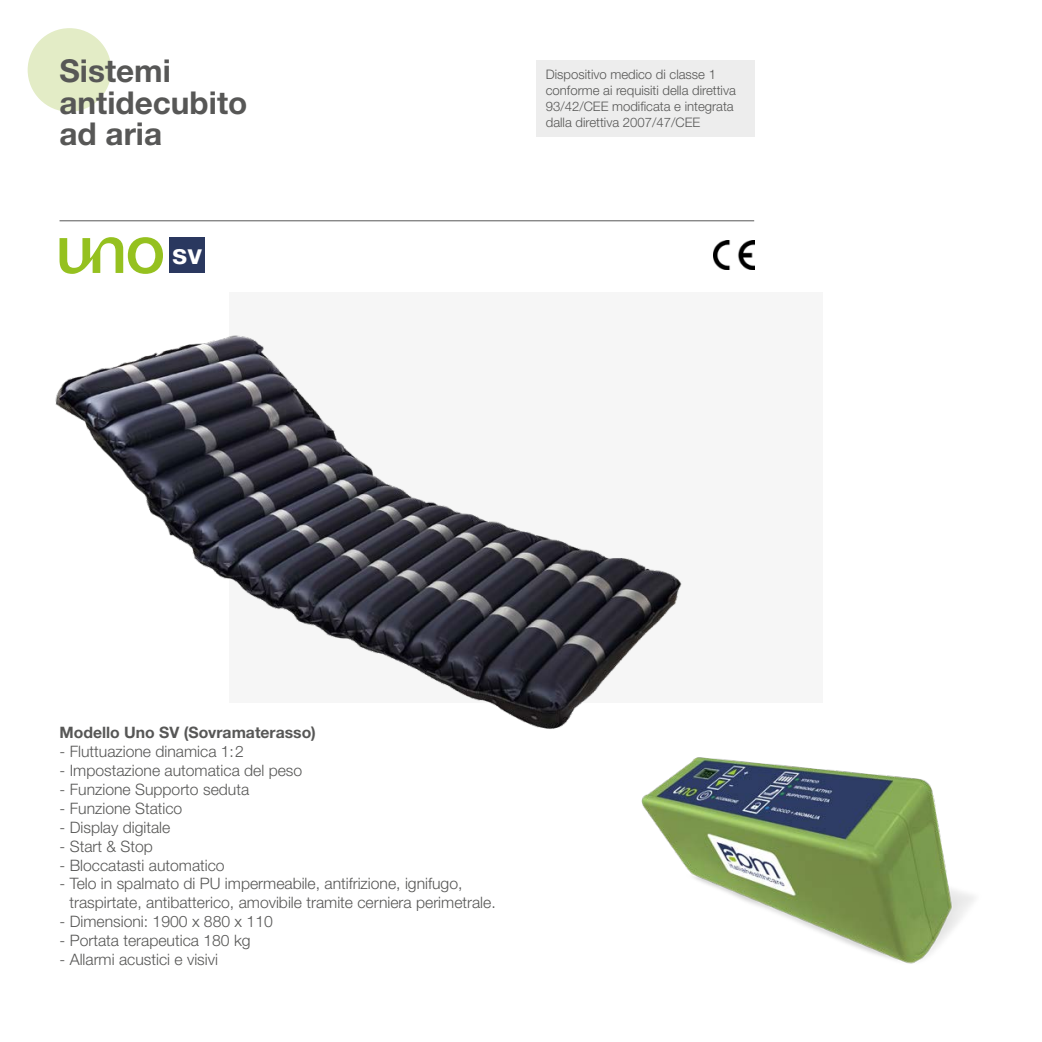
<style>
.page{position:relative;width:1042px;height:1042px;background:#fff}
.page>*{position:absolute;margin:0;border:0;box-sizing:border-box;transform-origin:0 0}
.t1{font:700 31.5px/31.5px "Helvetica Neue LT Std";color:#575756}
.t2{font:700 28.35px "Helvetica Neue LT Std";color:#fff}
.t3{font:300 15.75px/18.9px "Helvetica Neue LT Std";color:#575756}
.t4{font:700 15.75px "Helvetica Neue LT Std";color:#575756}
.t5{font:300 13.12px/15.8px "Helvetica Neue LT Std";color:#575756}
</style>
<div class="page">
<div style="left:28px;top:28px;width:83px;height:84px;background:#e3ecc6;border-radius:50%"></div>
<svg style="left:60px;top:237px;width:103px;height:37px"></svg>
<div style="left:169px;top:237px;width:36px;height:36px;background:#2a385f"></div>
<hr style="left:60px;top:220px;width:694px;height:1px;background:#575756">
<div style="left:229px;top:293px;width:593px;height:410px;background:#f6f6f6"></div>
<img style="left:55px;top:335px;width:627px;height:394px">
<img style="left:641px;top:757px;width:333px;height:207px">
<div style="left:536px;top:60px;width:218px;height:76px;background:#ededed"></div>
<img style="left:714px;top:240px;width:40px;height:29px">
<h1 class="t1" style="left:60px;top:54px;width:189px">Sistemi antidecubito ad aria</h1>
<h2 class="t2" style="left:172px;top:236px;width:31px">sv</h2>
<p class="t5" style="left:546px;top:66px;width:192px">Dispositivo medico di classe 1 conforme ai requisiti della direttiva 93/42/CEE modificata e integrata dalla direttiva 2007/47/CEE</p>
<p class="t4" style="left:60px;top:723px;width:258px">Modello Uno SV (Sovramaterasso)</p>
<p class="t3" style="left:60px;top:741px;width:186px">- Fluttuazione dinamica 1:2</p>
<p class="t3" style="left:60px;top:760px;width:244px">- Impostazione automatica del peso</p>
<p class="t3" style="left:60px;top:779px;width:191px">- Funzione Supporto seduta</p>
<p class="t3" style="left:60px;top:798px;width:124px">- Funzione Statico</p>
<p class="t3" style="left:60px;top:817px;width:112px">- Display digitale</p>
<p class="t3" style="left:60px;top:836px;width:95px">- Start &amp; Stop</p>
<p class="t3" style="left:60px;top:855px;width:167px">- Bloccatasti automatico</p>
<p class="t3" style="left:69px;top:874px;width:428px;text-indent:-10px">- Telo in spalmato di PU impermeabile, antifrizione, ignifugo, traspirtate, antibatterico, amovibile tramite cerniera perimetrale.</p>
<p class="t3" style="left:60px;top:912px;width:215px">- Dimensioni: 1900 x 880 x 110</p>
<p class="t3" style="left:60px;top:930px;width:193px">- Portata terapeutica 180 kg</p>
<p class="t3" style="left:60px;top:949px;width:160px">- Allarmi acustici e visivi</p>
</div>
